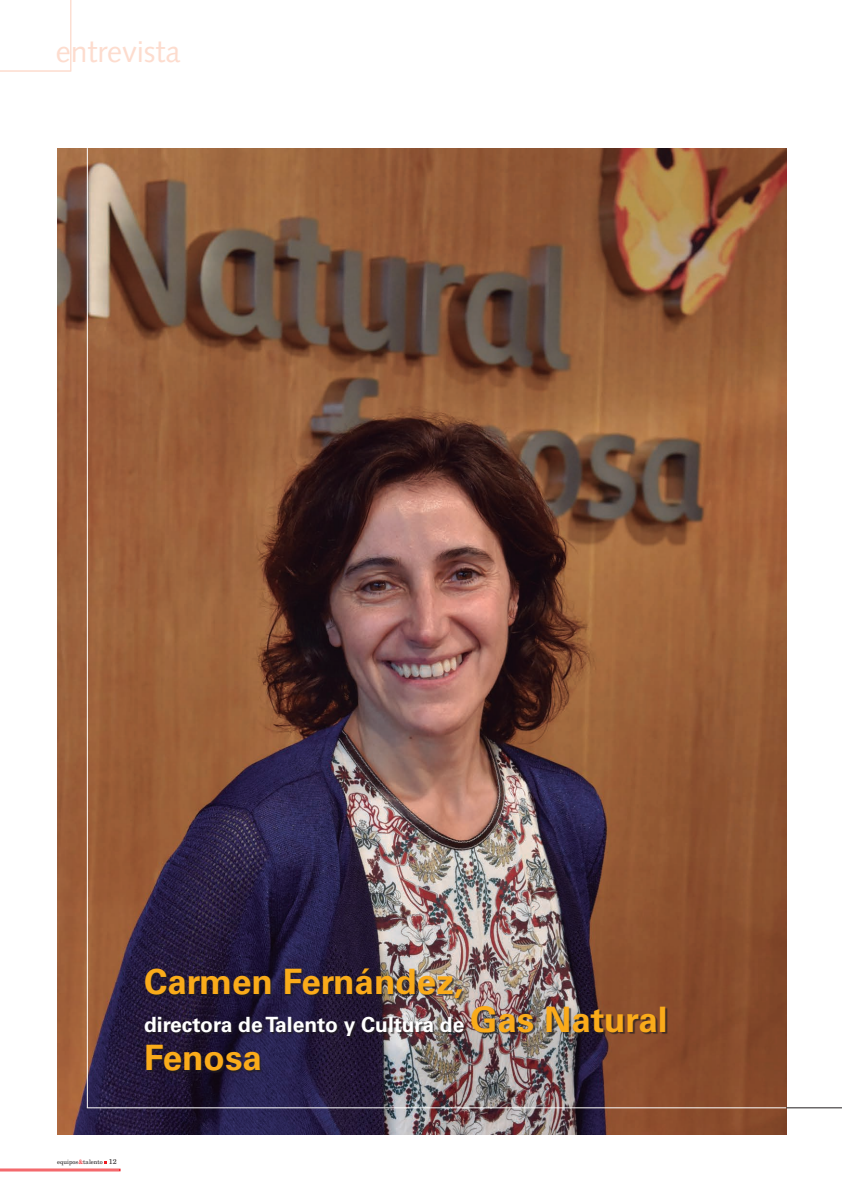
<style>
.page{position:relative;width:842px;height:1191px;background:#fff}
.page>*{position:absolute;margin:0;border:0;box-sizing:border-box;transform-origin:0 0}
.ENT_Entrevistat_Empr{font:700 35px "Univers LT";color:#faab1a}
.ENT_càrrec_sobre_fot{font:700 35px "Univers LT";color:#faab1a}
.GEST_0_Seccio_següen{font:30px "Syntax LT";color:#fddcce}
.ENT_càrrec_sobre_fot-2{font:700 21px "Univers LT";color:#fff}
.t1{font:6px "New Century Schlbk LT";color:#231f20}
.s1{font-size:35px;color:#faab1a}
.s2{color:#ee1d23}
.s3{font-size:7px}
</style>
<div class="page">
<svg style="left:0;top:1161px;width:120px;height:9px"></svg>
<img style="left:57px;top:148px;width:729px;height:986px">
<hr style="left:786px;top:1106px;width:56px;height:1px;background:#231f20">
<div style="left:145px;top:968px;width:522px;height:104px;background:#231f20;opacity:.7"></div>
<hr style="left:87px;top:1106px;width:699px;height:1px;background:#fff">
<hr style="left:87px;top:148px;width:1px;height:959px;background:#fff">
<svg style="left:0;top:0;width:71px;height:71px"></svg>
<p class="GEST_0_Seccio_següen" style="left:56px;top:34px;width:126px">entrevista</p>
<p class="ENT_Entrevistat_Empr" style="left:144px;top:960px;width:321px">Carmen Fernández,</p>
<p class="ENT_càrrec_sobre_fot-2" style="left:144px;top:1011px;width:525px">directora de Talento y Cultura de <span class="s1">Gas Natural</span></p>
<p class="ENT_càrrec_sobre_fot" style="left:144px;top:1036px;width:119px">Fenosa</p>
<p class="t1" style="left:57px;top:1158px;width:61px">equipos<span class="s2">&amp;</span>talento <span class="s3">12</span></p>
</div>
